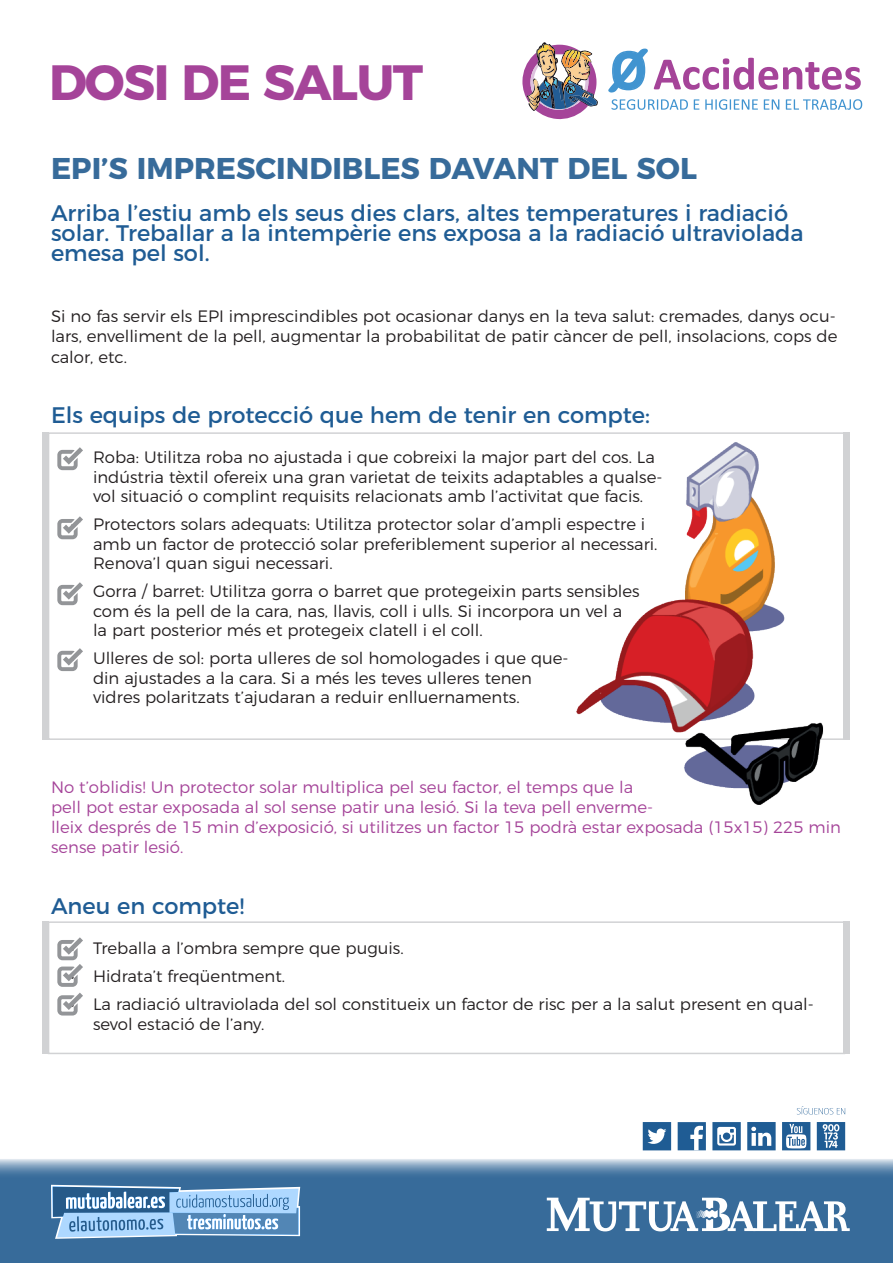
<style>
.page{position:relative;width:893px;height:1263px;background:#fff}
.page>*{position:absolute;margin:0;border:0;box-sizing:border-box;transform-origin:0 0}
.t1{font:700 49.5px "Montserrat";letter-spacing:-.03em;color:#a54499}
.t2{font:700 30px "Montserrat";color:#376b9a}
.t3{font:22.5px/20.2px "Montserrat";color:#1f5c94}
.t4{font:300 16.5px/19.5px "Montserrat";color:#231f20}
.t5{font:300 16.5px/20.2px "Montserrat";color:#a54499}
</style>
<div class="page">
<img style="left:522px;top:42px;width:76px;height:78px">
<svg style="left:654px;top:58px;width:207px;height:32px"></svg>
<svg style="left:608px;top:48px;width:40px;height:45px"></svg>
<svg style="left:611px;top:99px;width:77px;height:11px"></svg>
<svg style="left:694px;top:99px;width:5px;height:11px"></svg>
<svg style="left:705px;top:99px;width:53px;height:11px"></svg>
<svg style="left:764px;top:99px;width:15px;height:11px"></svg>
<svg style="left:786px;top:99px;width:76px;height:11px"></svg>
<svg style="left:0;top:1159px;width:893px;height:104px;background:#4676a2"></svg>
<svg style="left:797px;top:1106px;width:48px;height:8px"></svg>
<svg style="left:712px;top:1122px;width:29px;height:28px"></svg>
<svg style="left:678px;top:1122px;width:28px;height:28px"></svg>
<svg style="left:643px;top:1122px;width:28px;height:28px"></svg>
<svg style="left:747px;top:1122px;width:29px;height:28px"></svg>
<svg style="left:782px;top:1122px;width:28px;height:28px"></svg>
<svg style="left:817px;top:1122px;width:28px;height:28px"></svg>
<svg style="left:51px;top:1185px;width:249px;height:54px;background:#81abd1"></svg>
<svg style="left:547px;top:1198px;width:303px;height:33px"></svg>
<div style="left:42px;top:432px;width:6px;height:308px;background:#d1d2d4"></div>
<div style="left:843px;top:432px;width:7px;height:308px;background:#d1d2d4"></div>
<svg style="left:57px;top:447px;width:26px;height:23px"></svg>
<svg style="left:57px;top:648px;width:26px;height:23px"></svg>
<svg style="left:57px;top:582px;width:26px;height:23px"></svg>
<svg style="left:57px;top:516px;width:26px;height:23px"></svg>
<img style="left:562px;top:432px;width:270px;height:373px">
<div style="left:48px;top:921px;width:797px;height:133px;border:2px solid #d1d2d4"></div>
<div style="left:42px;top:921px;width:6px;height:133px;background:#d1d2d4"></div>
<div style="left:843px;top:921px;width:7px;height:133px;background:#d1d2d4"></div>
<svg style="left:57px;top:937px;width:26px;height:78px"></svg>
<h1 class="t1" style="left:49px;top:41px;width:375px">DOSI DE SALUT</h1>
<h2 class="t2" style="left:51px;top:144px;width:647px">EPI’S IMPRESCINDIBLES DAVANT DEL SOL</h2>
<h3 class="t3" style="left:51px;top:201px;width:754px">Arriba l’estiu amb els seus dies clars, altes temperatures i radiació solar. Treballar a la intempèrie ens exposa a la radiació ultraviolada emesa pel sol.</h3>
<p class="t4" style="left:51px;top:305px;width:788px;line-height:20.2px;text-align:justify">Si no fas servir els EPI imprescindibles pot ocasionar danys en la teva salut: cremades, danys ocu&shy;lars, envelliment de la pell, augmentar la probabilitat de patir càncer de pell, insolacions, cops de calor, etc.</p>
<h3 class="t3" style="left:51px;top:403px;width:601px">Els equips de protecció que hem de tenir en compte:</h3>
<p class="t4" style="left:93px;top:446px;width:571px;text-indent:-23px">• Roba: Utilitza roba no ajustada i que cobreixi la major part del cos. La indústria tèxtil ofereix una gran varietat de teixits adaptables a qualse&shy;vol situació o complint requisits relacionats amb l’activitat que facis.</p>
<p class="t4" style="left:93px;top:513px;width:566px;text-indent:-23px">• Protectors solars adequats: Utilitza protector solar d’ampli espectre i amb un factor de protecció solar preferiblement superior al necessari.<br>Renova’l quan sigui necessari.</p>
<p class="t4" style="left:93px;top:580px;width:548px;text-indent:-23px">• Gorra / barret: Utilitza gorra o barret que protegeixin parts sensibles com és la pell de la cara, nas, llavis, coll i ulls. Si incorpora un vel a la part posterior més et protegeix clatell i el coll.</p>
<p class="t4" style="left:93px;top:647px;width:477px;text-indent:-23px">• Ulleres de sol: porta ulleres de sol homologades i que que&shy;din ajustades a la cara. Si a més les teves ulleres tenen vidres polaritzats t’ajudaran a reduir enlluernaments.</p>
<p class="t5" style="left:51px;top:775px;width:791px">No t’oblidis! Un protector solar multiplica pel seu factor, el temps que la<br>pell pot estar exposada al sol sense patir una lesió. Si la teva pell enverme-<br>lleix després de 15 min d’exposició, si utilitzes un factor 15 podrà estar exposada (15x15) 225 min sense patir lesió.</p>
<h3 class="t3" style="left:51px;top:894px;width:195px">Aneu en compte!</h3>
<p class="t4" style="left:71px;top:937px;width:335px">• Treballa a l’ombra sempre que puguis.</p>
<p class="t4" style="left:71px;top:965px;width:216px">• Hidrata’t freqüentment.</p>
<p class="t4" style="left:93px;top:992px;width:722px;line-height:20.2px;text-indent:-23px">• La radiació ultraviolada del sol constitueix un factor de risc per a la salut present en qual&shy;sevol estació de l’any.</p>
</div>
